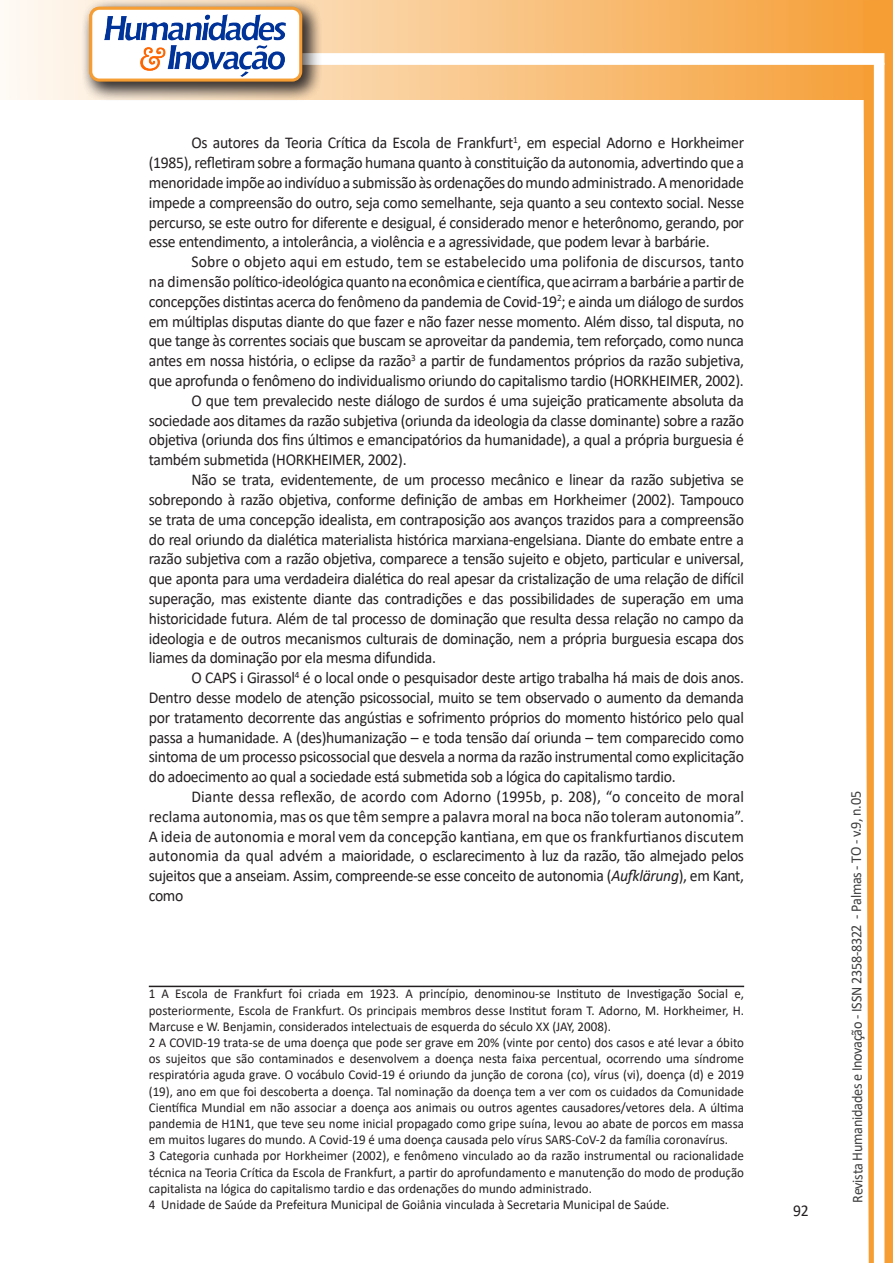
<style>
.page{position:relative;width:893px;height:1263px;background:#fff}
.page>*{position:absolute;margin:0;border:0;box-sizing:border-box;transform-origin:0 0}
.texto{font:16.5px/19.8px "Calibri";letter-spacing:-.02em;color:#231f20;text-align:justify;scale:.95 1}
.t1{font:15px "Calibri";letter-spacing:-.025em;color:#3e3e3f;scale:.95 1}
.Rodapé{font:13.5px/16.2px "Calibri";color:#231f20;text-align:justify;scale:.96 1}
.s1{font-style:italic}
</style>
<div class="page">
<svg style="left:5px;top:0;width:858px;height:100px;background:#f9c484"></svg>
<div style="left:302px;top:53px;width:582px;height:12px;background:#fff;border:2px solid #fff"></div>
<svg style="left:863px;top:0;width:30px;height:1263px"></svg>
<div style="left:81px;top:0;width:241px;height:102px;background:#231f20;opacity:.75"></div>
<div style="left:91px;top:8px;width:210px;height:72px;background:#fff;border-radius:9px"></div>
<img style="left:104px;top:14px;width:181px;height:62px">
<div style="left:89px;top:7px;width:213px;height:75px;border:3px solid #f69e34;border-radius:9px"></div>
<hr style="left:149px;top:986px;width:595px;height:1px;background:#231f20">
<p class="texto" style="left:149px;top:133px;width:628px;text-indent:43px">Os autores da Teoria Crítica da Escola de Frankfurt<sup>1</sup>, em especial Adorno e Horkheimer (1985), refletiram sobre a formação humana quanto à constituição da autonomia, advertindo que a menoridade impõe ao indivíduo a submissão às ordenações do mundo administrado. A menoridade impede a compreensão do outro, seja como semelhante, seja quanto a seu contexto social. Nesse percurso, se este outro for diferente e desigual, é considerado menor e heterônomo, gerando, por esse entendimento, a intolerância, a violência e a agressividade, que podem levar à barbárie.</p>
<p class="texto" style="left:149px;top:251px;width:628px;text-indent:43px">Sobre o objeto aqui em estudo, tem se estabelecido uma polifonia de discursos, tanto na dimensão político-ideológica quanto na econômica e científica, que acirram a barbárie a partir de concepções distintas acerca do fenômeno da pandemia de Covid-19<sup>2</sup>; e ainda um diálogo de surdos em múltiplas disputas diante do que fazer e não fazer nesse momento. Além disso, tal disputa, no que tange às correntes sociais que buscam se aproveitar da pandemia, tem reforçado, como nunca antes em nossa história, o eclipse da razão<sup>3</sup> a partir de fundamentos próprios da razão subjetiva, que aprofunda o fenômeno do individualismo oriundo do capitalismo tardio (HORKHEIMER, 2002).</p>
<p class="texto" style="left:149px;top:390px;width:628px;text-indent:43px">O que tem prevalecido neste diálogo de surdos é uma sujeição praticamente absoluta da sociedade aos ditames da razão subjetiva (oriunda da ideologia da classe dominante) sobre a razão objetiva (oriunda dos fins últimos e emancipatórios da humanidade), a qual a própria burguesia é também submetida (HORKHEIMER, 2002).</p>
<p class="texto" style="left:149px;top:469px;width:628px;text-indent:43px">Não se trata, evidentemente, de um processo mecânico e linear da razão subjetiva se sobrepondo à razão objetiva, conforme definição de ambas em Horkheimer (2002). Tampouco se trata de uma concepção idealista, em contraposição aos avanços trazidos para a compreensão do real oriundo da dialética materialista histórica marxiana-engelsiana. Diante do embate entre a razão subjetiva com a razão objetiva, comparece a tensão sujeito e objeto, particular e universal, que aponta para uma verdadeira dialética do real apesar da cristalização de uma relação de difícil superação, mas existente diante das contradições e das possibilidades de superação em uma historicidade futura. Além de tal processo de dominação que resulta dessa relação no campo da ideologia e de outros mecanismos culturais de dominação, nem a própria burguesia escapa dos liames da dominação por ela mesma difundida.</p>
<p class="texto" style="left:149px;top:667px;width:628px;text-indent:43px">O CAPS i Girassol<sup>4</sup> é o local onde o pesquisador deste artigo trabalha há mais de dois anos.<br>Dentro desse modelo de atenção psicossocial, muito se tem observado o aumento da demanda por tratamento decorrente das angústias e sofrimento próprios do momento histórico pelo qual passa a humanidade. A (des)humanização – e toda tensão daí oriunda – tem comparecido como sintoma de um processo psicossocial que desvela a norma da razão instrumental como explicitação do adoecimento ao qual a sociedade está submetida sob a lógica do capitalismo tardio.</p>
<p class="texto" style="left:149px;top:786px;width:628px;text-indent:43px">Diante dessa reflexão, de acordo com Adorno (1995b, p. 208), “o conceito de moral reclama autonomia, mas os que têm sempre a palavra moral na boca não toleram autonomia”.<br>A ideia de autonomia e moral vem da concepção kantiana, em que os frankfurtianos discutem autonomia da qual advém a maioridade, o esclarecimento à luz da razão, tão almejado pelos sujeitos que a anseiam. Assim, compreende-se esse conceito de autonomia (<span class="s1">Aufklärung</span>), em Kant, como</p>
<p class="Rodapé" style="left:149px;top:985px;width:621px">1 A Escola de Frankfurt foi criada em 1923. A princípio, denominou-se Instituto de Investigação Social e, posteriormente, Escola de Frankfurt. Os principais membros desse Institut foram T. Adorno, M. Horkheimer, H.<br>Marcuse e W. Benjamin, considerados intelectuais de esquerda do século XX (JAY, 2008).</p>
<p class="Rodapé" style="left:149px;top:1034px;width:622px">2 A COVID-19 trata-se de uma doença que pode ser grave em 20% (vinte por cento) dos casos e até levar a óbito os sujeitos que são contaminados e desenvolvem a doença nesta faixa percentual, ocorrendo uma síndrome respiratória aguda grave. O vocábulo Covid-19 é oriundo da junção de corona (co), vírus (vi), doença (d) e 2019 (19), ano em que foi descoberta a doença. Tal nominação da doença tem a ver com os cuidados da Comunidade Científica Mundial em não associar a doença aos animais ou outros agentes causadores/vetores dela. A última pandemia de H1N1, que teve seu nome inicial propagado como gripe suína, levou ao abate de porcos em massa em muitos lugares do mundo. A Covid-19 é uma doença causada pelo vírus SARS-CoV-2 da família coronavírus.</p>
<p class="Rodapé" style="left:149px;top:1147px;width:621px">3 Categoria cunhada por Horkheimer (2002), e fenômeno vinculado ao da razão instrumental ou racionalidade técnica na Teoria Crítica da Escola de Frankfurt, a partir do aprofundamento e manutenção do modo de produção capitalista na lógica do capitalismo tardio e das ordenações do mundo administrado.</p>
<p class="Rodapé" style="left:149px;top:1196px;width:544px">4 Unidade de Saúde da Prefeitura Municipal de Goiânia vinculada à Secretaria Municipal de Saúde.</p>
<p class="texto" style="left:793px;top:1200px;width:18px">92</p>
<p class="t1" style="left:846px;top:1203px;width:435px;rotate:-90deg">Revista Humanidades e Inovação - ISSN 2358-8322 - Palmas - TO - v.9, n.05</p>
</div>
